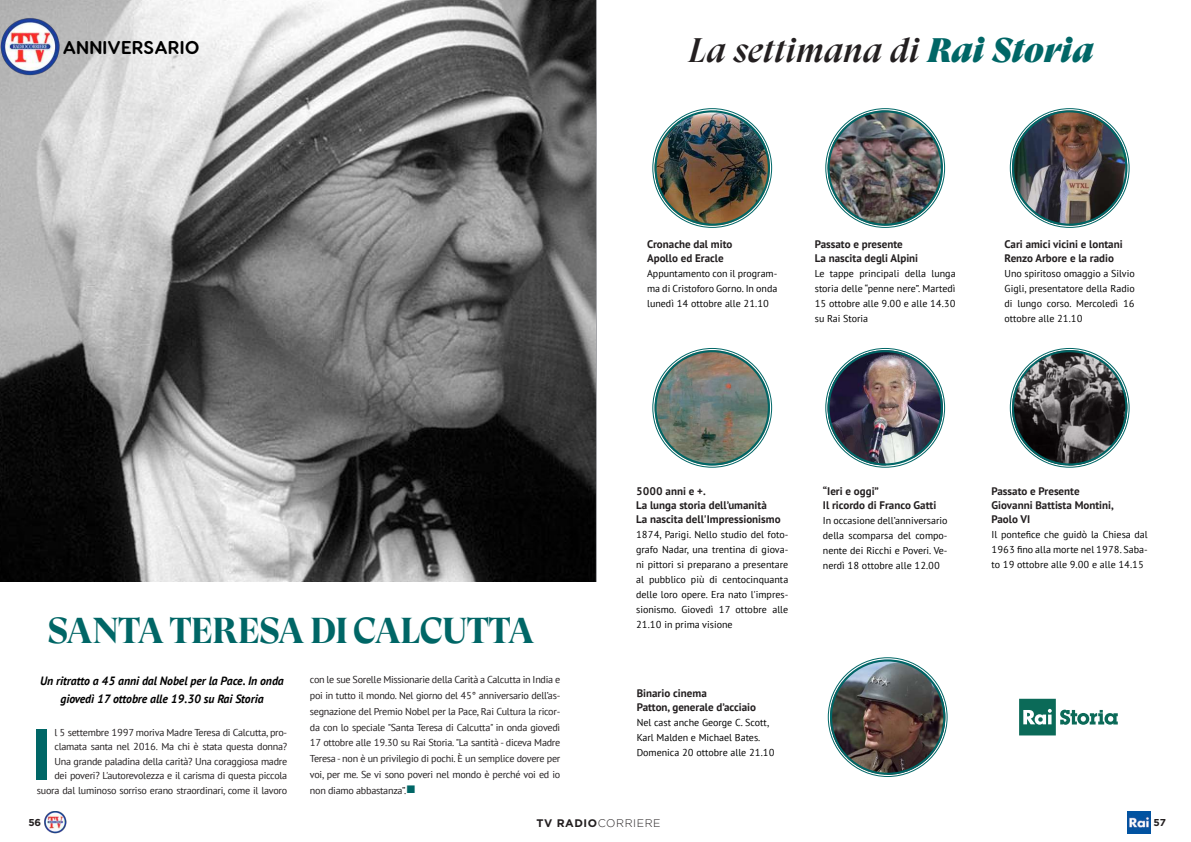
<style>
.page{position:relative;width:1191px;height:842px;background:#fff}
.page>*{position:absolute;margin:0;border:0;box-sizing:border-box;transform-origin:0 0}
.t1{font:700 72.1px "PT Sans";color:#066}
.t2{font:700 36px "GT Super Display";letter-spacing:-.02em;color:#066}
.t3{font:italic 500 34px "GT Super Display";color:#231f20}
.t4{font:700 18.6px "Visby Round CF";letter-spacing:.01em;color:#000}
.t5{font:italic 700 12px/18.1px "PT Sans";letter-spacing:-.005em;color:#000;text-align:center}
.t6{font:700 11px/14.1px "PT Sans";color:#231f20}
.t7{font:300 11px "Gotham";letter-spacing:.05em;color:#231f20}
.t8{font:10px/15px "PT Sans";color:#000;text-align:justify}
.t9{font:10px/15.8px "PT Sans";letter-spacing:-.025em;color:#231f20;text-align:right}
.t10{font:700 10px "Gotham";color:#231f20}
.s1{color:#066}
.s2{font-family:"GT Super Display Super";font-weight:400;color:#066}
.s3{font-weight:700}
</style>
<div class="page">
<img style="left:44px;top:811px;width:22px;height:23px">
<img style="left:1127px;top:811px;width:23px;height:23px">
<img style="left:0;top:0;width:595px;height:581px">
<img style="left:0;top:17px;width:60px;height:60px">
<img style="left:654px;top:110px;width:116px;height:116px;border-radius:58px">
<div style="left:654px;top:110px;width:116px;height:116px;border:2px solid #066;border-radius:50%"></div>
<img style="left:827px;top:110px;width:116px;height:116px;border-radius:58px">
<div style="left:827px;top:110px;width:116px;height:116px;border:2px solid #066;border-radius:50%"></div>
<img style="left:1012px;top:110px;width:115px;height:116px;border-radius:58px">
<div style="left:1012px;top:110px;width:115px;height:116px;border:2px solid #066;border-radius:50%"></div>
<img style="left:654px;top:350px;width:116px;height:115px;border-radius:58px">
<div style="left:654px;top:350px;width:116px;height:115px;border:2px solid #066;border-radius:50%"></div>
<img style="left:827px;top:350px;width:116px;height:115px;border-radius:58px">
<div style="left:827px;top:350px;width:116px;height:115px;border:2px solid #066;border-radius:50%"></div>
<svg style="left:1019px;top:699px;width:98px;height:36px"></svg>
<img style="left:1012px;top:350px;width:115px;height:115px;border-radius:58px">
<div style="left:1012px;top:350px;width:115px;height:115px;border:2px solid #066;border-radius:50%"></div>
<img style="left:830px;top:659px;width:115px;height:116px;border-radius:58px">
<div style="left:830px;top:659px;width:115px;height:116px;border:2px solid #066;border-radius:50%"></div>
<h3 class="t4" style="left:63px;top:35px;width:138px">ANNIVERSARIO</h3>
<h2 class="t2" style="left:48px;top:611px;width:488px">SANTA TERESA DI CALCUTTA</h2>
<p class="t5" style="left:40px;top:671px;width:245px">Un ritratto a 45 anni dal Nobel per la Pace. In onda giovedì 17 ottobre alle 19.30 su Rai Storia</p>
<h1 class="t1" style="left:31px;top:706px;width:22px">I</h1>
<p class="t9" style="left:37px;top:725px;width:252px;line-height:14.5px">l 5 settembre 1997 moriva Madre Teresa di Calcutta, pro&shy;clamata santa nel 2016. Ma chi è stata questa donna?<br>Una grande paladina della carità? Una coraggiosa madre<br>dei poveri? L'autorevolezza e il carisma di questa piccola suora dal luminoso sorriso erano straordinari, come il lavoro</p>
<p class="t9" style="left:310px;top:672px;width:252px;text-align:justify">con le sue Sorelle Missionarie della Carità a Calcutta in India e poi in tutto il mondo. Nel giorno del 45° anniversario dell’as&shy;segnazione del Premio Nobel per la Pace, Rai Cultura la ricor&shy;da con lo speciale "Santa Teresa di Calcutta" in onda giovedì 17 ottobre alle 19.30 su Rai Storia. "La santità - diceva Madre Teresa - non è un privilegio di pochi. È un semplice dovere per voi, per me. Se vi sono poveri nel mondo è perché voi ed io non diamo abbastanza”.<span class="s1">■</span></p>
<h3 class="t3" style="left:689px;top:32px;width:406px">La settimana di <span class="s2">Rai Storia</span></h3>
<p class="t6" style="left:647px;top:237px;width:87px">Cronache dal mito<br>Apollo ed Eracle</p>
<p class="t8" style="left:647px;top:266px;width:132px">Appuntamento con il program&shy;ma di Cristoforo Gorno. In onda lunedì 14 ottobre alle 21.10</p>
<p class="t6" style="left:814px;top:237px;width:105px">Passato e presente<br>La nascita degli Alpini</p>
<p class="t8" style="left:814px;top:266px;width:142px">Le tappe principali della lunga storia delle “penne nere”. Martedì 15 ottobre alle 9.00 e alle 14.30 su Rai Storia</p>
<p class="t6" style="left:1004px;top:237px;width:120px">Cari amici vicini e lontani<br>Renzo Arbore e la radio</p>
<p class="t8" style="left:1004px;top:266px;width:132px">Uno spiritoso omaggio a Silvio Gigli, presentatore della Radio di lungo corso. Mercoledì 16 ottobre alle 21.10</p>
<p class="t6" style="left:636px;top:484px;width:146px">5000 anni e +.<br>La lunga storia dell’umanità<br>La nascita dell'Impressionismo</p>
<p class="t8" style="left:636px;top:527px;width:154px">1874, Parigi. Nello studio del foto&shy;grafo Nadar, una trentina di giova&shy;ni pittori si preparano a presentare al pubblico più di centocinquanta delle loro opere. Era nato l'impres&shy;sionismo. Giovedì 17 ottobre alle 21.10 in prima visione</p>
<p class="t6" style="left:636px;top:686px;width:121px">Binario cinema<br>Patton, generale d’acciaio</p>
<p class="t8" style="left:636px;top:715px;width:139px;text-align:left">Nel cast anche George C. Scott,<br>Karl Malden e Michael Bates.<br>Domenica 20 ottobre alle 21.10</p>
<p class="t6" style="left:823px;top:484px;width:115px">“Ieri e oggi”<br>Il ricordo di Franco Gatti</p>
<p class="t8" style="left:823px;top:513px;width:126px">In occasione dell’anniversario della scomparsa del compo&shy;nente dei Ricchi e Poveri. Ve&shy;nerdì 18 ottobre alle 12.00</p>
<p class="t6" style="left:991px;top:484px;width:124px">Passato e Presente<br>Giovanni Battista Montini,<br>Paolo VI</p>
<p class="t8" style="left:991px;top:527px;width:158px">Il pontefice che guidò la Chiesa dal 1963 fino alla morte nel 1978. Saba&shy;to 19 ottobre alle 9.00 e alle 14.15</p>
<p class="t10" style="left:28px;top:816px;width:14px">56</p>
<p class="t7" style="left:536px;top:817px;width:126px"><span class="s3">TV RADIO</span>CORRIERE</p>
<p class="t10" style="left:1153px;top:816px;width:14px">57</p>
</div>
